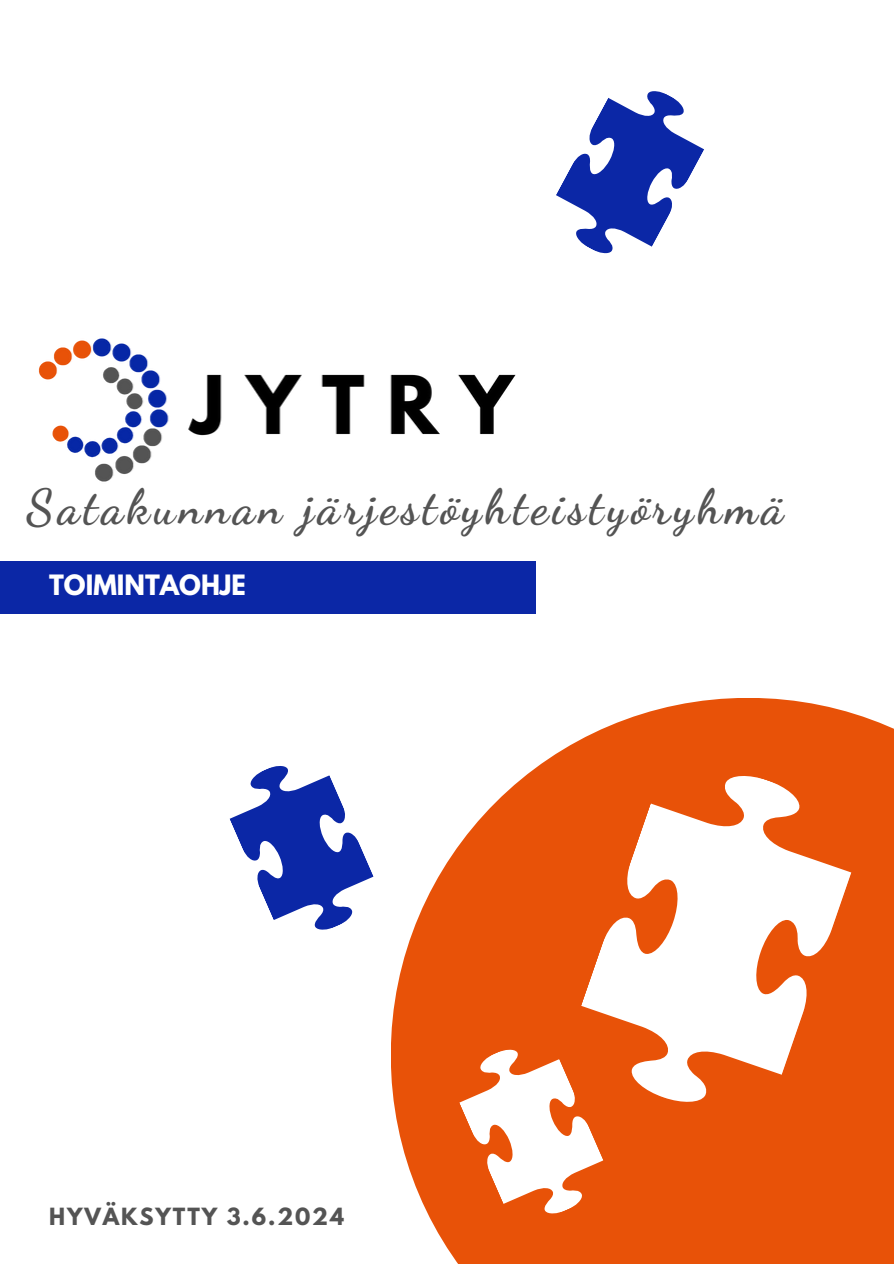
<style>
.page{position:relative;width:894px;height:1264px;background:#fff}
.page>*{position:absolute;margin:0;border:0;box-sizing:border-box;transform-origin:0 0}
.t1{font:700 48px "Dancing Script";letter-spacing:.09em;color:#545454}
.t2{font:700 24.75px "League Spartan";color:#fff}
.t3{font:700 21px "League Spartan";letter-spacing:.09em;color:#545454}
</style>
<div class="page">
<div style="left:0;top:561px;width:536px;height:53px;background:#0b27a6"></div>
<svg style="left:391px;top:698px;width:502px;height:565px;fill:#e85208"></svg>
<svg style="left:556px;top:91px;width:148px;height:163px"></svg>
<svg style="left:229px;top:766px;width:145px;height:164px"></svg>
<svg style="left:561px;top:747px;width:309px;height:384px;fill:#e85208"></svg>
<svg style="left:446px;top:1030px;width:169px;height:202px"></svg>
<img style="left:38px;top:338px;width:478px;height:144px">
<h1 class="t1" style="left:27px;top:479px;width:757px">Satakunnan järjestöyhteistyöryhmä</h1>
<p class="t2" style="left:49px;top:572px;width:198px">TOIMINTAOHJE</p>
<p class="t3" style="left:49px;top:1206px;width:296px">HYVÄKSYTTY 3.6.2024</p>
</div>
